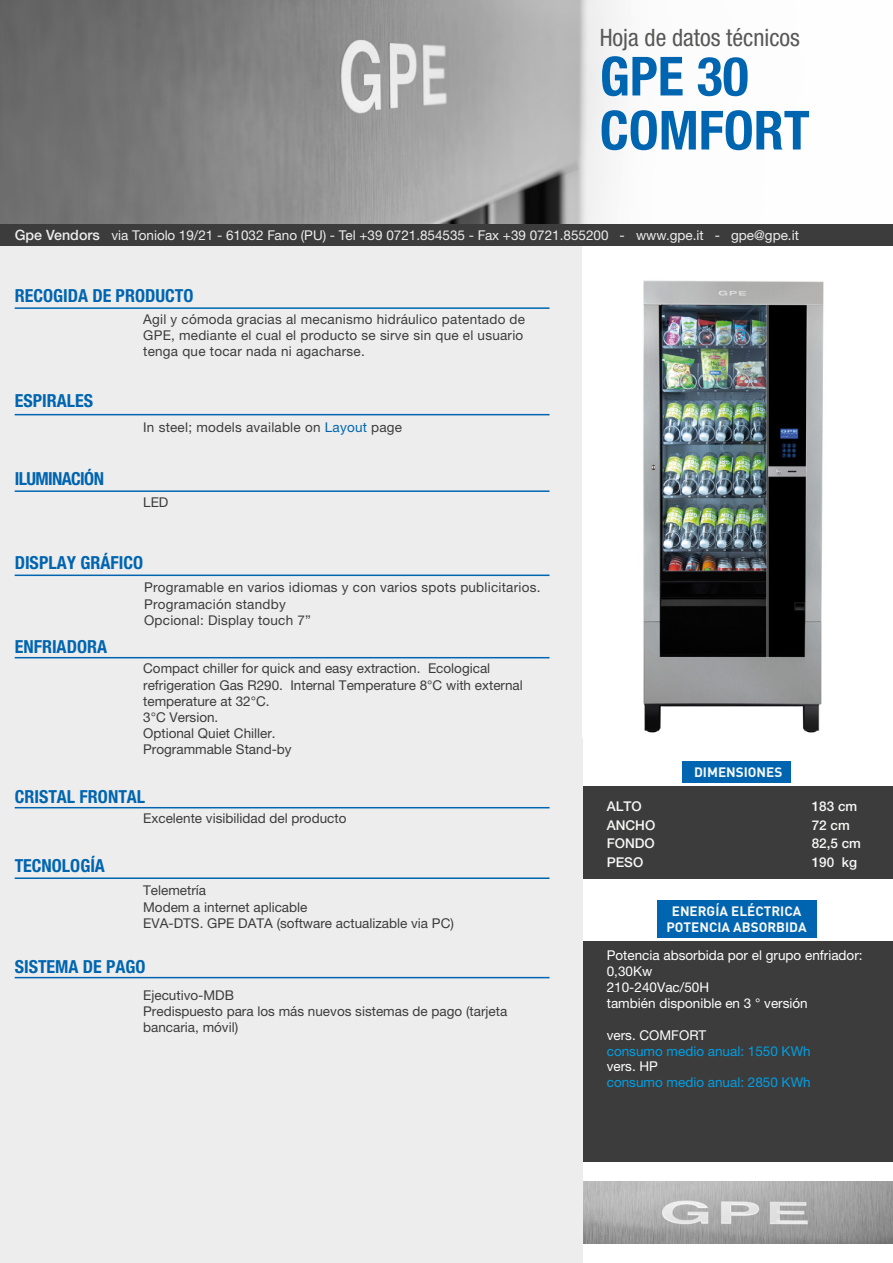
<style>
.page{position:relative;width:893px;height:1263px;background:#fff}
.page>*{position:absolute;margin:0;border:0;box-sizing:border-box;transform-origin:0 0}
.t1{font:700 condensed 54px/54px "Helvetica Neue";color:#0065b0}
.t2{font:condensed 24px "Helvetica Neue";color:#585857}
.t3{font:700 condensed 18px "Helvetica Neue";color:#0065b0}
.t4{font:700 condensed 18px "Helvetica Neue";letter-spacing:-.035em;color:#0065b0}
.t5{font:13.5px/16.2px "Helvetica Neue";color:#3d3c3c}
.t6{font:13.5px/16.2px "Helvetica Neue";letter-spacing:.02em;color:#3d3c3c}
.t7{font:13.5px/16.2px "Helvetica Neue";color:#fff}
.t8{font:13.5px "Helvetica Neue";color:#ededed}
.t9{font:13.5px "Helvetica Neue";color:#009fe3}
.t10{font:700 13.5px/16.2px "DIN";color:#f7f7f6;text-align:center}
.t11{font:500 13.5px/18.5px "Helvetica Neue";color:#f7f7f6}
.s1{font-weight:500;font-size:14.25px}
.s2{color:#0065b0}
</style>
<div class="page">
<img style="left:0;top:0;width:893px;height:225px">
<div style="left:657px;top:900px;width:159px;height:38px;background:#0065b0"></div>
<div style="left:683px;top:761px;width:108px;height:21px;background:#0065b0"></div>
<div style="left:0;top:225px;width:893px;height:21px;background:#3d3c3c"></div>
<img style="left:582px;top:1181px;width:311px;height:62px">
<div style="left:564px;top:787px;width:329px;height:91px;background:#3d3c3c"></div>
<div style="left:564px;top:941px;width:329px;height:220px;background:#3d3c3c"></div>
<div style="left:0;top:246px;width:582px;height:1017px;background:#ededed"></div>
<img style="left:643px;top:280px;width:181px;height:453px">
<hr style="left:15px;top:574px;width:535px;height:2px;background:#0065b0">
<hr style="left:15px;top:307px;width:535px;height:2px;background:#0065b0">
<hr style="left:15px;top:414px;width:535px;height:1px;background:#0065b0">
<hr style="left:15px;top:490px;width:535px;height:2px;background:#0065b0">
<hr style="left:15px;top:657px;width:535px;height:1px;background:#0065b0">
<hr style="left:15px;top:807px;width:535px;height:1px;background:#0065b0">
<hr style="left:15px;top:877px;width:535px;height:2px;background:#0065b0">
<hr style="left:15px;top:977px;width:535px;height:1px;background:#0065b0">
<h2 class="t2" style="left:600px;top:23px;width:202px">Hoja de datos técnicos</h2>
<h1 class="t1" style="left:600px;top:49px;width:211px">GPE 30<br>COMFORT</h1>
<p class="t8" style="left:15px;top:227px;width:786px"><span class="s1">Gpe Vendors</span> via Toniolo 19/21 - 61032 Fano (PU) - Tel +39 0721.854535 - Fax +39 0721.855200 - www.gpe.it - gpe@gpe.it</p>
<h3 class="t3" style="left:15px;top:285px;width:180px">RECOGIDA DE PRODUCTO</h3>
<p class="t6" style="left:143px;top:311px;width:383px">Agil y cómoda gracias al mecanismo hidráulico patentado de<br>GPE, mediante el cual el producto se sirve sin que el usuario tenga que tocar nada ni agacharse.</p>
<h3 class="t3" style="left:15px;top:390px;width:80px">ESPIRALES</h3>
<h3 class="t4" style="left:15px;top:468px;width:91px">ILUMINACIÓN</h3>
<p class="t6" style="left:143px;top:419px;width:261px">In steel; models available on <span class="s2">Layout</span> page</p>
<p class="t5" style="left:143px;top:494px;width:27px">LED</p>
<h3 class="t3" style="left:15px;top:552px;width:130px">DISPLAY GRÁFICO</h3>
<h3 class="t3" style="left:15px;top:636px;width:94px">ENFRIADORA</h3>
<p class="t6" style="left:144px;top:579px;width:398px">Programable en varios idiomas y con varios spots publicitarios.<br>Programación standby<br>Opcional: Display touch 7”</p>
<p class="t5" style="left:143px;top:660px;width:381px">Compact chiller for quick and easy extraction. Ecological refrigeration Gas R290. Internal Temperature 8°C with external temperature at 32°C.<br>3°C Version.<br>Optional Quiet Chiller.<br>Programmable Stand-by</p>
<h3 class="t3" style="left:15px;top:786px;width:132px">CRISTAL FRONTAL</h3>
<h3 class="t3" style="left:15px;top:855px;width:92px">TECNOLOGÍA</h3>
<p class="t5" style="left:143px;top:810px;width:205px">Excelente visibilidad del producto</p>
<p class="t5" style="left:143px;top:882px;width:312px">Telemetría<br>Modem a internet aplicable<br>EVA-DTS. GPE DATA (software actualizable via PC)</p>
<h3 class="t3" style="left:15px;top:955px;width:132px">SISTEMA DE PAGO</h3>
<p class="t5" style="left:143px;top:987px;width:366px">Ejecutivo-MDB<br>Predispuesto para los más nuevos sistemas de pago (tarjeta bancaria, móvil)</p>
<p class="t11" style="left:607px;top:797px;width:50px">ALTO<br>ANCHO<br>FONDO<br>PESO</p>
<p class="t10" style="left:694px;top:763px;width:90px">DIMENSIONES</p>
<p class="t11" style="left:812px;top:797px;width:51px">183 cm<br>72 cm<br>82,5 cm<br>190 kg</p>
<p class="t10" style="left:666px;top:902px;width:142px">ENERGÍA ELÉCTRICA<br>POTENCIA ABSORBIDA</p>
<p class="t7" style="left:607px;top:947px;width:257px">Potencia absorbida por el grupo enfriador:<br>0,30Kw<br>210-240Vac/50H<br>también disponible en 3 ° versión</p>
<p class="t7" style="left:607px;top:1026px;width:101px">vers. COMFORT</p>
<p class="t9" style="left:607px;top:1043px;width:205px">consumo medio anual: 1550 KWh</p>
<p class="t7" style="left:607px;top:1058px;width:53px">vers. HP</p>
<p class="t9" style="left:607px;top:1074px;width:205px">consumo medio anual: 2850 KWh</p>
</div>
